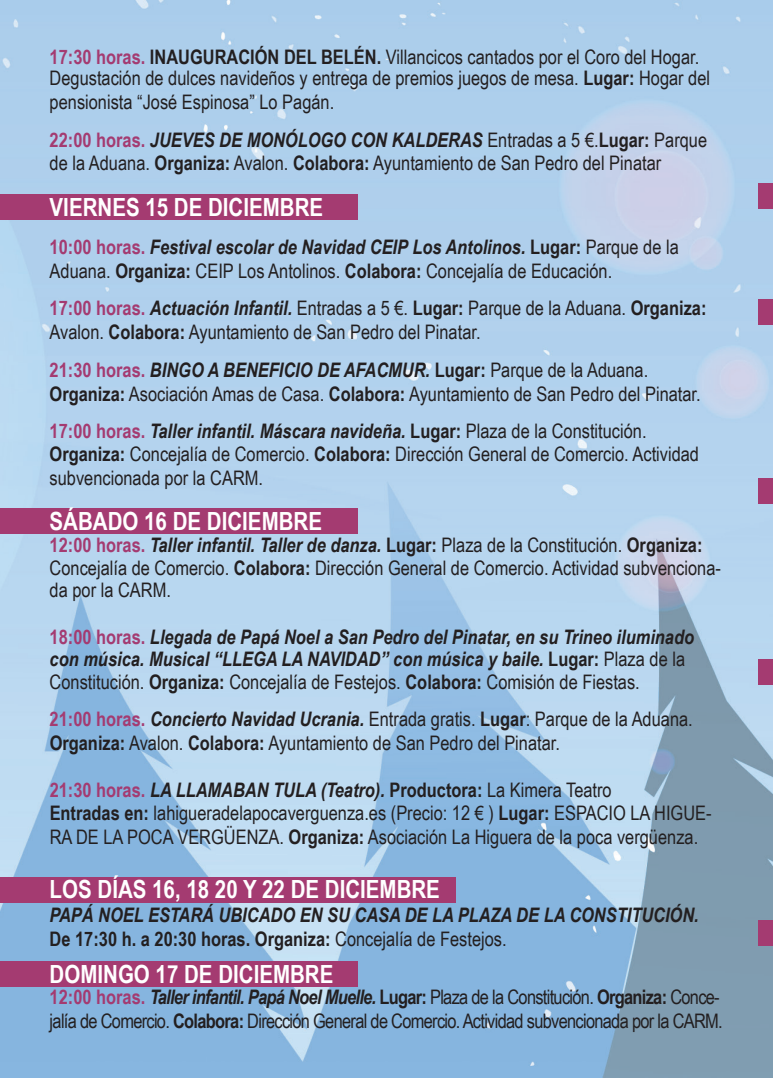
<style>
.page{position:relative;width:773px;height:1078px;background:#fff}
.page>*{position:absolute;margin:0;border:0;box-sizing:border-box;transform-origin:0 0}
.t1{font:700 25px "Arial Narrow";color:#fff}
.t2{font:20px/24px "Arial Narrow";color:#231f20}
.t3{font:italic 700 20px/22.5px "Arial Narrow";color:#231f20}
.t4{font:20px/24px "Arial Narrow";letter-spacing:-.035em;color:#231f20}
.s1{font-weight:700;color:#a43b71}
.s2{font-weight:700}
.s3{font-weight:700;font-style:italic}
.s4{font-style:normal;color:#a43b71}
.s5{font-style:normal}
.s6{font-weight:400;font-style:normal}
</style>
<div class="page">
<img style="left:0;top:0;width:772px;height:1077px">
<div style="left:0;top:508px;width:357px;height:25px;background:#a43b71"></div>
<div style="left:0;top:195px;width:357px;height:25px;background:#a43b71"></div>
<div style="left:0;top:876px;width:455px;height:26px;background:#a43b71"></div>
<div style="left:0;top:961px;width:357px;height:25px;background:#a43b71"></div>
<div style="left:758px;top:183px;width:14px;height:25px;background:#a43b71"></div>
<div style="left:758px;top:299px;width:14px;height:26px;background:#a43b71"></div>
<div style="left:758px;top:478px;width:14px;height:26px;background:#a43b71"></div>
<div style="left:758px;top:659px;width:14px;height:25px;background:#a43b71"></div>
<div style="left:758px;top:919px;width:14px;height:26px;background:#a43b71"></div>
<p class="t2" style="left:50px;top:46px;width:662px;line-height:21.2px"><span class="s1">17:30 horas.</span> <span class="s2">INAUGURACIÓN DEL BELÉN.</span> Villancicos cantados por el Coro del Hogar.<br>Degustación de dulces navideños y entrega de premios juegos de mesa. <span class="s2">Lugar:</span> Hogar del</p>
<p class="t2" style="left:50px;top:83px;width:659px;line-height:37.5px">pensionista “José Espinosa” Lo Pagán.<br><span class="s1">22:00 horas.</span> <span class="s3">JUEVES DE MONÓLOGO CON KALDERAS</span> Entradas a 5 €.<span class="s2">Lugar:</span> Parque</p>
<p class="t2" style="left:50px;top:150px;width:613px">de la Aduana. <span class="s2">Organiza:</span> Avalon. <span class="s2">Colabora:</span> Ayuntamiento de San Pedro del Pinatar</p>
<p class="t1" style="left:50px;top:188px;width:275px">VIERNES 15 DE DICIEMBRE</p>
<p class="t2" style="left:50px;top:234px;width:630px"><span class="s1">10:00 horas.</span> <span class="s3">Festival escolar de Navidad CEIP Los Antolinos.</span> <span class="s2">Lugar:</span> Parque de la<br>Aduana. <span class="s2">Organiza:</span> CEIP Los Antolinos. <span class="s2">Colabora:</span> Concejalía de Educación.</p>
<p class="t2" style="left:50px;top:295px;width:658px"><span class="s1">17:00 horas.</span> <span class="s3">Actuación Infantil.</span> Entradas a 5 €. <span class="s2">Lugar:</span> Parque de la Aduana. <span class="s2">Organiza:<br></span>Avalon. <span class="s2">Colabora:</span> Ayuntamiento de San Pedro del Pinatar.</p>
<p class="t2" style="left:50px;top:357px;width:652px"><span class="s1">21:30 horas.</span> <span class="s3">BINGO A BENEFICIO DE AFACMUR.</span> <span class="s2">Lugar:</span> Parque de la Aduana.<br><span class="s2">Organiza:</span> Asociación Amas de Casa. <span class="s2">Colabora:</span> Ayuntamiento de San Pedro del Pinatar.</p>
<p class="t2" style="left:50px;top:419px;width:650px;line-height:23.2px"><span class="s1">17:00 horas.</span> <span class="s3">Taller infantil. Máscara navideña.</span> <span class="s2">Lugar:</span> Plaza de la Constitución.<br><span class="s2">Organiza:</span> Concejalía de Comercio. <span class="s2">Colabora:</span> Dirección General de Comercio. Actividad subvencionada por la CARM.</p>
<p class="t1" style="left:50px;top:502px;width:274px">SÁBADO 16 DE DICIEMBRE</p>
<p class="t2" style="left:50px;top:533px;width:672px;line-height:22.5px"><span class="s1">12:00 horas.</span> <span class="s3">Taller infantil. Taller de danza.</span> <span class="s2">Lugar:</span> Plaza de la Constitución. <span class="s2">Organiza:<br></span>Concejalía de Comercio. <span class="s2">Colabora:</span> Dirección General de Comercio. Actividad subvenciona&shy;da por la CARM.</p>
<p class="t3" style="left:50px;top:624px;width:646px"><span class="s4">18:00 horas.</span> Llegada de Papá Noel a San Pedro del Pinatar, en su Trineo iluminado con música. Musical “LLEGA LA NAVIDAD” con música y baile. <span class="s5">Lugar:</span> <span class="s6">Plaza de la<br>Constitución.</span> <span class="s5">Organiza:</span> <span class="s6">Concejalía de Festejos.</span> <span class="s5">Colabora:</span> <span class="s6">Comisión de Fiestas.</span></p>
<p class="t2" style="left:50px;top:706px;width:644px"><span class="s1">21:00 horas.</span> <span class="s3">Concierto Navidad Ucrania.</span> Entrada gratis. <span class="s2">Lugar</span>: Parque de la Aduana.<br><span class="s2">Organiza:</span> Avalon. <span class="s2">Colabora:</span> Ayuntamiento de San Pedro del Pinatar.</p>
<p class="t2" style="left:50px;top:777px;width:663px;line-height:23.2px"><span class="s1">21:30 horas.</span> <span class="s3">LA LLAMABAN TULA (Teatro).</span> <span class="s2">Productora:</span> La Kimera Teatro<br><span class="s2">Entradas en:</span> lahigueradelapocaverguenza.es (Precio: 12 € ) <span class="s2">Lugar:</span> ESPACIO LA HIGUE-<br>RA DE LA POCA VERGÜENZA. <span class="s2">Organiza:</span> Asociación La Higuera de la poca vergüenza.</p>
<p class="t1" style="left:50px;top:869px;width:392px">LOS DÍAS 16, 18 20 Y 22 DE DICIEMBRE</p>
<p class="t3" style="left:50px;top:901px;width:650px;line-height:24px">PAPÁ NOEL ESTARÁ UBICADO EN SU CASA DE LA PLAZA DE LA CONSTITUCIÓN.<br><span class="s5">De 17:30 h. a 20:30 horas. Organiza:</span> <span class="s6">Concejalía de Festejos.</span></p>
<p class="t1" style="left:50px;top:955px;width:285px">DOMINGO 17 DE DICIEMBRE</p>
<p class="t4" style="left:50px;top:984px;width:674px"><span class="s1">12:00 horas.</span> <span class="s3">Taller infantil. Papá Noel Muelle.</span> <span class="s2">Lugar:</span> Plaza de la Constitución. <span class="s2">Organiza:</span> Conce&shy;jalía de Comercio. <span class="s2">Colabora:</span> Dirección General de Comercio. Actividad subvencionada por la CARM.</p>
</div>
